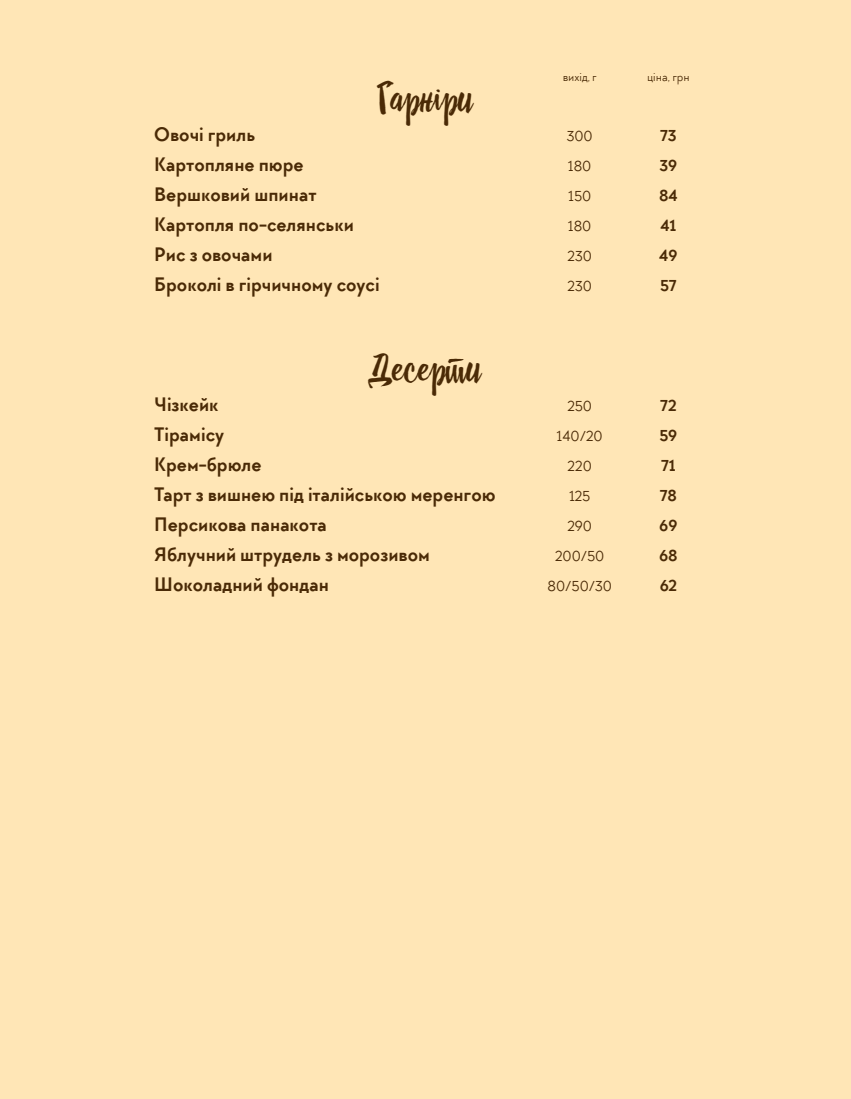
<style>
.page{position:relative;width:851px;height:1099px;background:#fff}
.page>*{position:absolute;margin:0;border:0;box-sizing:border-box;transform-origin:0 0}
.t1{font:37.5px "Drina";color:#4a2a06}
.t2{font:700 20px "TT Chocolates";color:#4a2a06}
.t3{font:700 16.25px "TT Chocolates";color:#4a2a06}
.t4{font:15px "TT Chocolates";color:#4a2a06}
.t5{font:12.5px "TT Chocolates";color:#4a2a06}
</style>
<div class="page">
<div style="left:0;top:0;width:850px;height:1098px;background:#ffe6b6"></div>
<hr style="left:850px;top:0;width:1px;height:1098px;background:#ffe6b6">
<p class="t5" style="left:562px;top:69px;width:36px">вихід, г</p>
<p class="t5" style="left:647px;top:69px;width:44px">ціна, грн</p>
<h1 class="t1" style="left:378px;top:76px;width:97px">Гарніри</h1>
<p class="t2" style="left:154px;top:122px;width:102px">Овочі гриль</p>
<p class="t4" style="left:566px;top:127px;width:27px">300</p>
<p class="t3" style="left:660px;top:125px;width:18px">73</p>
<p class="t2" style="left:154px;top:152px;width:151px">Картопляне пюре</p>
<p class="t4" style="left:568px;top:157px;width:25px">180</p>
<p class="t3" style="left:659px;top:155px;width:19px">39</p>
<p class="t2" style="left:154px;top:182px;width:164px">Вершковий шпинат</p>
<p class="t4" style="left:568px;top:187px;width:25px">150</p>
<p class="t3" style="left:659px;top:185px;width:20px">84</p>
<p class="t2" style="left:154px;top:212px;width:201px">Картопля по-селянськи</p>
<p class="t4" style="left:568px;top:217px;width:25px">180</p>
<p class="t3" style="left:660px;top:215px;width:18px">41</p>
<p class="t2" style="left:154px;top:242px;width:120px">Рис з овочами</p>
<p class="t4" style="left:567px;top:247px;width:26px">230</p>
<p class="t3" style="left:659px;top:245px;width:20px">49</p>
<p class="t2" style="left:154px;top:272px;width:227px">Броколі в гірчичному соусі</p>
<p class="t4" style="left:567px;top:277px;width:26px">230</p>
<p class="t3" style="left:660px;top:275px;width:18px">57</p>
<h1 class="t1" style="left:369px;top:346px;width:113px">Десерти</h1>
<p class="t2" style="left:154px;top:392px;width:66px">Чізкейк</p>
<p class="t4" style="left:567px;top:397px;width:26px">250</p>
<p class="t3" style="left:660px;top:395px;width:18px">72</p>
<p class="t2" style="left:154px;top:422px;width:71px">Тірамісу</p>
<p class="t4" style="left:556px;top:427px;width:48px">140/20</p>
<p class="t3" style="left:659px;top:425px;width:20px">59</p>
<p class="t2" style="left:154px;top:452px;width:109px">Крем-брюле</p>
<p class="t4" style="left:567px;top:457px;width:26px">220</p>
<p class="t3" style="left:661px;top:455px;width:16px">71</p>
<p class="t2" style="left:154px;top:482px;width:343px">Тарт з вишнею під італійською меренгою</p>
<p class="t4" style="left:569px;top:487px;width:23px">125</p>
<p class="t3" style="left:659px;top:485px;width:19px">78</p>
<p class="t2" style="left:154px;top:512px;width:174px">Персикова панакота</p>
<p class="t4" style="left:567px;top:517px;width:26px">290</p>
<p class="t3" style="left:659px;top:515px;width:20px">69</p>
<p class="t2" style="left:154px;top:542px;width:277px">Яблучний штрудель з морозивом</p>
<p class="t4" style="left:555px;top:547px;width:51px">200/50</p>
<p class="t3" style="left:659px;top:545px;width:20px">68</p>
<p class="t2" style="left:154px;top:572px;width:176px">Шоколадний фондан</p>
<p class="t4" style="left:547px;top:577px;width:66px">80/50/30</p>
<p class="t3" style="left:659px;top:575px;width:18px">62</p>
</div>
